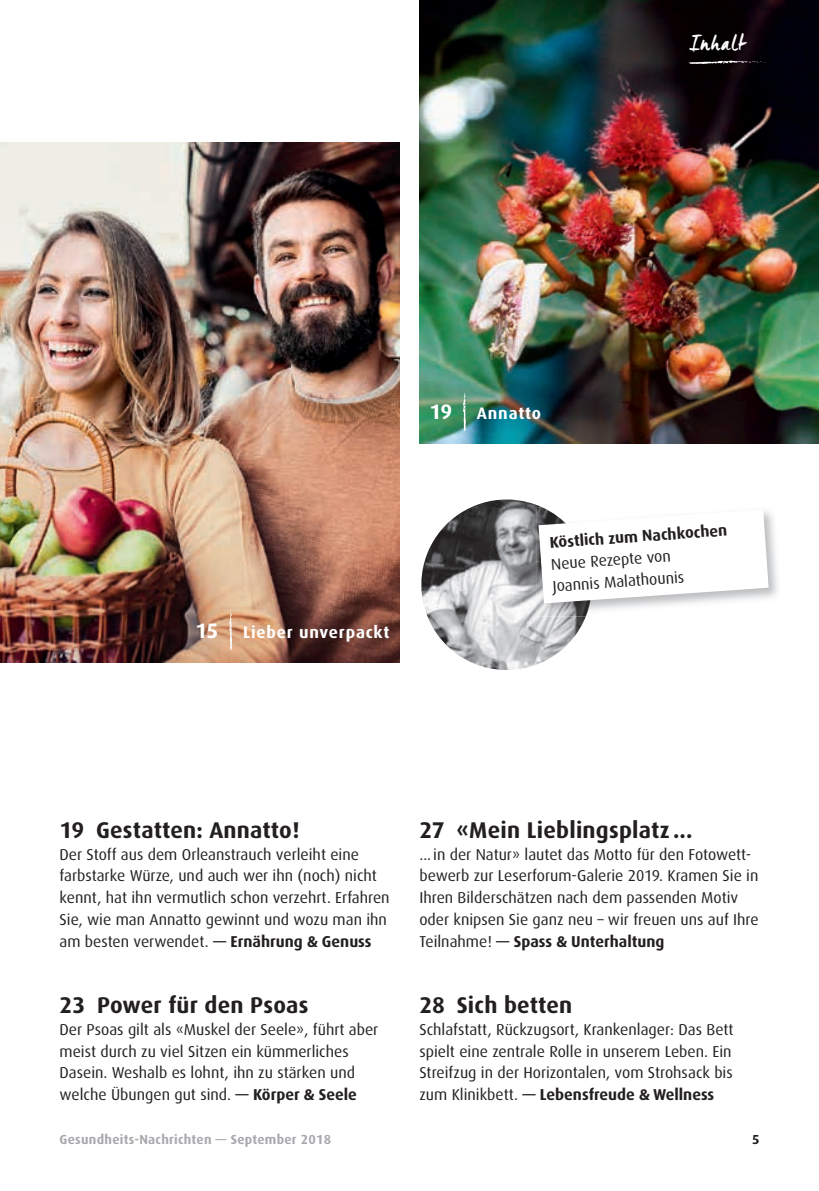
<style>
.page{position:relative;width:819px;height:1191px;background:#fff}
.page>*{position:absolute;margin:0;border:0;box-sizing:border-box;transform-origin:0 0}
.t1{font:700 22.75px "Dax";letter-spacing:.01em;color:#231f20}
.t2{font:22.75px "Manus";letter-spacing:.05em;color:#fff}
.t3{font:700 16.62px "Dax";letter-spacing:.05em;color:#fff}
.t4{font:15.75px/21.9px "Dax";color:#231f20}
.t5{font:700 15.75px "Dax";color:#231f20}
.t6{font:700 13.12px "Dax";letter-spacing:.02em;color:#a8a9ad}
.t7{font:700 13.12px "Dax";color:#231f20}
.s1{font-size:21px}
.s2{font-weight:700}
.s3{font-family:"Myriad Pro";font-weight:700}
</style>
<div class="page">
<img style="left:421px;top:551px;width:86px;height:119px">
<img style="left:419px;top:0;width:400px;height:444px">
<img style="left:0;top:142px;width:399px;height:520px">
<img style="left:592px;top:512px;width:186px;height:99px">
<img style="left:536px;top:507px;width:10px;height:54px">
<img style="left:536px;top:561px;width:10px;height:55px">
<img style="left:546px;top:603px;width:46px;height:13px">
<svg style="left:538px;top:509px;width:230px;height:94px"></svg>
<svg style="left:688px;top:60px;width:83px;height:4px"></svg>
<svg style="left:463px;top:392px;width:3px;height:39px"></svg>
<svg style="left:229px;top:611px;width:3px;height:39px"></svg>
<h1 class="t2" style="left:689px;top:28px;width:57px">Inhalt</h1>
<p class="t3" style="left:429px;top:404px;width:113px"><span class="s1">19</span> Annatto</p>
<p class="t3" style="left:195px;top:622px;width:195px"><span class="s1">15</span> Lieber unverpackt</p>
<p class="t5" style="left:549px;top:533px;width:179px;rotate:-4deg">Köstlich zum Nachkochen</p>
<p class="t4" style="left:550px;top:553px;width:133px;rotate:-4deg">Neue Rezepte von<br>Joannis Malathounis</p>
<h1 class="t1" style="left:60px;top:817px;width:241px">19 Gestatten: Annatto!</h1>
<p class="t4" style="left:60px;top:843px;width:331px">Der Stoff aus dem Orleanstrauch verleiht eine farbstarke Würze, und auch wer ihn (noch) nicht kennt, hat ihn vermutlich schon verzehrt. Erfahren Sie, wie man Annatto gewinnt und wozu man ihn am besten verwendet. <span class="s2">— Ernährung</span> <span class="s3">&amp;</span> <span class="s2">Genuss</span></p>
<h1 class="t1" style="left:60px;top:992px;width:250px">23 Power für den Psoas</h1>
<p class="t4" style="left:60px;top:1018px;width:320px">Der Psoas gilt als «Muskel der Seele», führt aber meist durch zu viel Sitzen ein kümmerliches Dasein. Weshalb es lohnt, ihn zu stärken und welche Übungen gut sind. <span class="s2">— Körper</span> <span class="s3">&amp;</span> <span class="s2">Seele</span></p>
<p class="t6" style="left:60px;top:1132px;width:273px">Gesundheits-Nachrichten — September 2018</p>
<h1 class="t1" style="left:419px;top:817px;width:275px">27 «Mein Lieblingsplatz ...</h1>
<p class="t4" style="left:419px;top:843px;width:341px">... in der Natur» lautet das Motto für den Fotowett&shy;bewerb zur Leserforum-Galerie 2019. Kramen Sie in Ihren Bilderschätzen nach dem passenden Motiv oder knipsen Sie ganz neu – wir freuen uns auf Ihre Teilnahme! <span class="s2">— Spass</span> <span class="s3">&amp;</span> <span class="s2">Unterhaltung</span></p>
<h1 class="t1" style="left:419px;top:992px;width:154px">28 Sich betten</h1>
<p class="t4" style="left:419px;top:1018px;width:316px">Schlafstatt, Rückzugsort, Krankenlager: Das Bett spielt eine zentrale Rolle in unserem Leben. Ein Streifzug in der Horizontalen, vom Strohsack bis zum Klinikbett. <span class="s2">— Lebensfreude</span> <span class="s3">&amp;</span> <span class="s2">Wellness</span></p>
<p class="t7" style="left:752px;top:1132px;width:9px">5</p>
</div>
